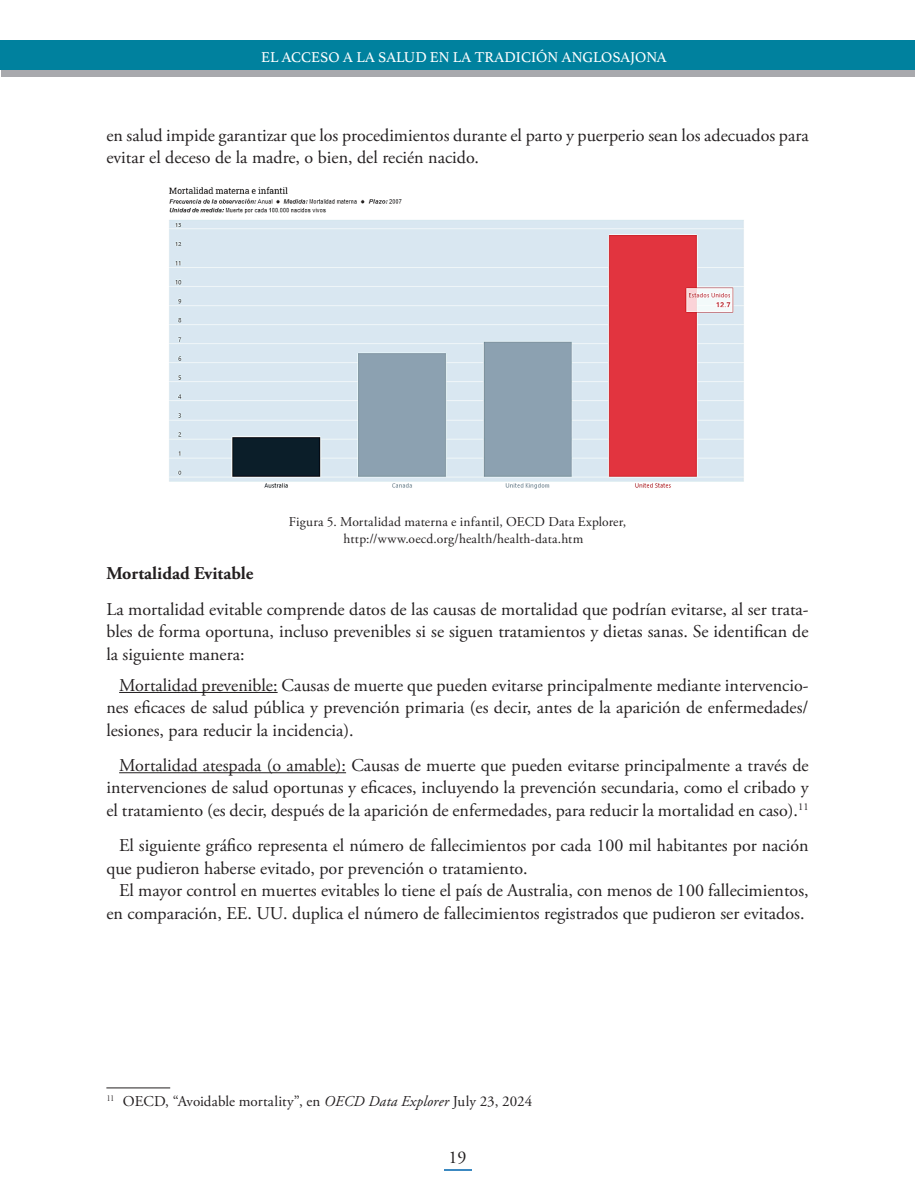
<style>
.page{position:relative;width:915px;height:1191px;background:#fff}
.page>*{position:absolute;margin:0;border:0;box-sizing:border-box;transform-origin:0 0}
.Sangria{font:18px/22.5px "Adobe Garamond Pro";color:#231f20;text-align:justify}
.Sin_Sangria{font:18px/22.5px "Adobe Garamond Pro";color:#231f20}
.Subtitulo_2{font:700 18px "Adobe Garamond Pro";color:#231f20}
.Nota_al_pie{font:15px "Adobe Garamond Pro";color:#231f20}
.t1{font:15px "Athelas";color:#fff}
.Pie_de_foto{font:13.5px/16.2px "Adobe Garamond Pro";letter-spacing:.015em;color:#231f20}
.s1{font-style:italic}
</style>
<div class="page">
<div style="left:0;top:40px;width:914px;height:30px;background:#00819e"></div>
<svg style="left:444px;top:1169px;width:27px;height:1px"></svg>
<div style="left:2px;top:70px;width:912px;height:7px;background:#a8a9ad"></div>
<hr style="left:119px;top:692px;width:158px;height:1px;background:#231f20">
<hr style="left:119px;top:772px;width:227px;height:1px;background:#231f20">
<img style="left:169px;top:186px;width:575px;height:303px">
<hr style="left:106px;top:1087px;width:64px;height:1px;background:#231f20">
<p class="t1" style="left:261px;top:45px;width:407px">EL ACCESO A LA SALUD EN LA TRADICIÓN ANGLOSAJONA</p>
<p class="Sin_Sangria" style="left:106px;top:124px;width:703px">en salud impide garantizar que los procedimientos durante el parto y puerperio sean los adecuados para evitar el deceso de la madre, o bien, del recién nacido.</p>
<p class="Pie_de_foto" style="left:343px;top:514px;width:284px;text-indent:-55px">Figura 5. Mortalidad materna e infantil, OECD Data Explorer, http://www.oecd.org/health/health-data.htm</p>
<p class="Subtitulo_2" style="left:106px;top:563px;width:149px">Mortalidad Evitable</p>
<p class="Sin_Sangria" style="left:106px;top:598px;width:703px;text-align:justify">La mortalidad evitable comprende datos de las causas de mortalidad que podrían evitarse, al ser trata&shy;bles de forma oportuna, incluso prevenibles si se siguen tratamientos y dietas sanas. Se identifican de la siguiente manera:</p>
<p class="Sangria" style="left:106px;top:674px;width:703px;text-indent:13px">Mortalidad prevenible: Causas de muerte que pueden evitarse principalmente mediante intervencio&shy;nes eficaces de salud pública y prevención primaria (es decir, antes de la aparición de enfermedades/ lesiones, para reducir la incidencia).</p>
<p class="Sangria" style="left:106px;top:754px;width:703px;text-indent:13px">Mortalidad atespada (o amable): Causas de muerte que pueden evitarse principalmente a través de intervenciones de salud oportunas y eficaces, incluyendo la prevención secundaria, como el cribado y el tratamiento (es decir, después de la aparición de enfermedades, para reducir la mortalidad en caso). <sup>11</sup></p>
<p class="Sangria" style="left:106px;top:835px;width:703px;text-indent:13px">El siguiente gráfico representa el número de fallecimientos por cada 100 mil habitantes por nación que pudieron haberse evitado, por prevención o tratamiento.</p>
<p class="Sangria" style="left:106px;top:880px;width:703px;text-indent:13px">El mayor control en muertes evitables lo tiene el país de Australia, con menos de 100 fallecimientos, en comparación, EE. UU. duplica el número de fallecimientos registrados que pudieron ser evitados.</p>
<p class="Nota_al_pie" style="left:106px;top:1092px;width:427px"><sup>11</sup> OECD, “Avoidable mortality”, en <span class="s1">OECD Data Explorer</span> July 23, 2024</p>
<p class="Sangria" style="left:448px;top:1147px;width:19px">19</p>
</div>
